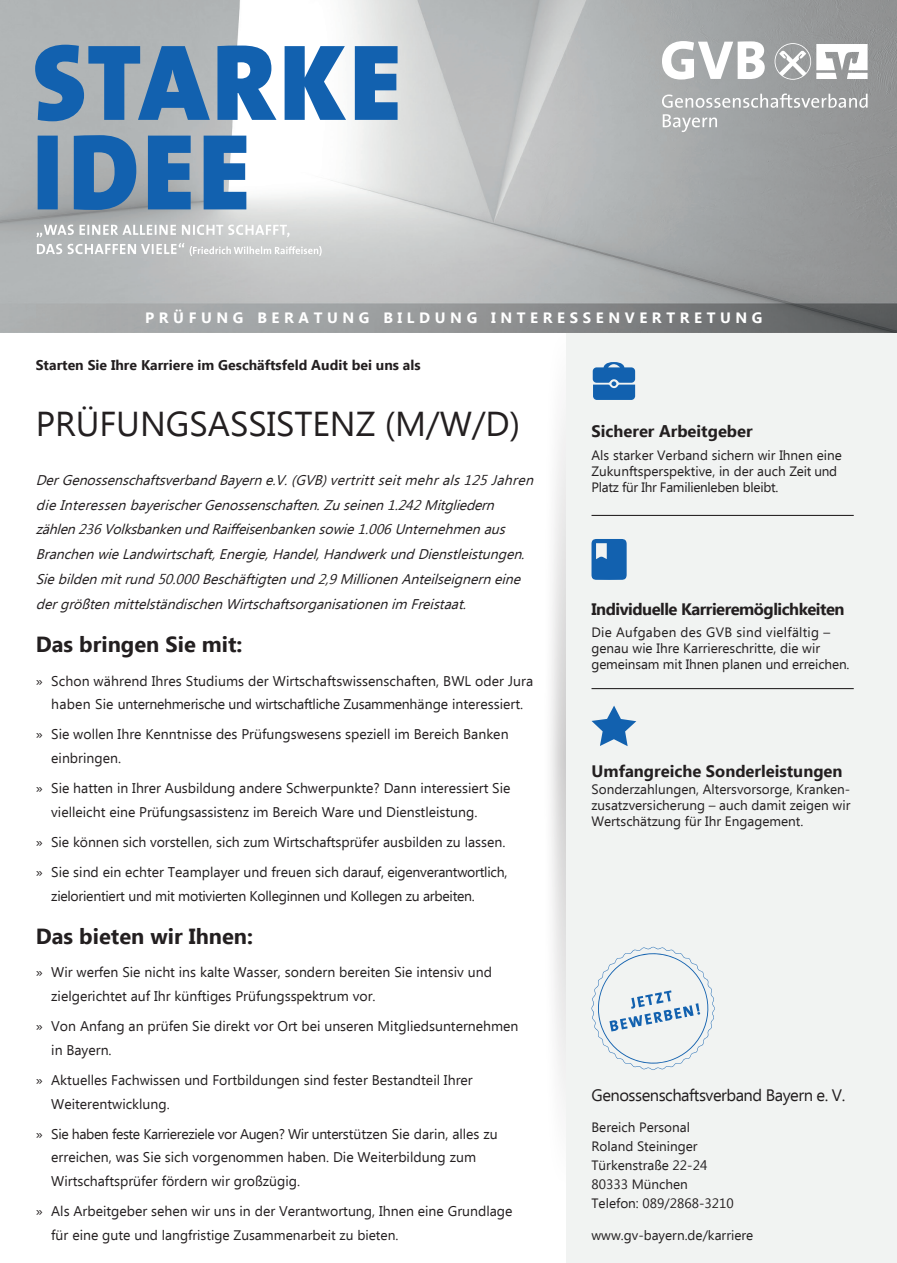
<style>
.page{position:relative;width:897px;height:1263px;background:#fff}
.page>*{position:absolute;margin:0;border:0;box-sizing:border-box;transform-origin:0 0}
.t1{font:34.5px "Ebrima";color:#231f20}
.t2{font:700 21.9px "Ebrima";color:#231f20}
.t3{font:700 16.5px "Ebrima";color:#231f20}
.t4{font:700 16.5px "Ebrima";letter-spacing:-.03em;color:#231f20}
.t5{font:16.5px "Ebrima";letter-spacing:-.03em;color:#231f20}
.t6{font:700 15px "Ebrima";color:#fff}
.t7{font:14.1px/23.7px "Ebrima";color:#231f20}
.t8{font:italic 14.1px/24.9px "Ebrima";color:#231f20}
.t9{font:14.1px "Ebrima";letter-spacing:-.02em;color:#231f20}
.t10{font:700 14.1px "Ebrima";color:#231f20}
.t11{font:13.8px "Ebrima";color:#231f20}
.t12{font:13.5px/16.2px "Ebrima";color:#231f20}
.s1{font-size:14.1px}
</style>
<div class="page">
<div style="left:542px;top:322px;width:182px;height:872px;background:#231f20;opacity:.25"></div>
<div style="left:566px;top:307px;width:330px;height:955px;background:#f1f3f2"></div>
<svg style="left:592px;top:362px;width:43px;height:38px;background:#3e7ebc"></svg>
<svg style="left:591px;top:539px;width:35px;height:40px"></svg>
<svg style="left:591px;top:705px;width:45px;height:41px"></svg>
<img style="left:0;top:0;width:896px;height:332px">
<svg style="left:662px;top:93px;width:205px;height:15px;background:#b7b9b9"></svg>
<svg style="left:662px;top:114px;width:55px;height:18px"></svg>
<svg style="left:662px;top:41px;width:102px;height:38px"></svg>
<svg style="left:774px;top:43px;width:93px;height:37px"></svg>
<hr style="left:591px;top:515px;width:262px;height:1px;background:#231f20">
<hr style="left:591px;top:688px;width:262px;height:1px;background:#231f20">
<svg style="left:591px;top:946px;width:123px;height:123px"></svg>
<svg style="left:38px;top:135px;width:208px;height:75px;background:#4a7eb1"></svg>
<svg style="left:35px;top:45px;width:362px;height:76px;background:#5c8dbc"></svg>
<svg style="left:37px;top:243px;width:284px;height:13px"></svg>
<svg style="left:36px;top:224px;width:254px;height:13px"></svg>
<p class="t6" style="left:145px;top:306px;width:619px">P R Ü F U N G B E R A T U N G B I L D U N G I N T E R E S S E N V E R T R E T U N G</p>
<p class="t10" style="left:36px;top:354px;width:386px">Starten Sie Ihre Karriere im Geschäftsfeld Audit bei uns als</p>
<h1 class="t1" style="left:36px;top:399px;width:486px">PRÜFUNGSASSISTENZ (M/W/D)</h1>
<p class="t8" style="left:36px;top:468px;width:504px">DerGenossenschaftsverbandBayerne.V.(GVB)vertrittseitmehrals125Jahren dieInteressenbayerischerGenossenschaften.Zuseinen1.242Mitgliedern zählen236VolksbankenundRaiffeisenbankensowie1.006Unternehmenaus BranchenwieLandwirtschaft,Energie,Handel,HandwerkundDienstleistungen.<br>Siebildenmitrund50.000Beschäftigtenund2,9MillionenAnteilseignerneine dergrößtenmittelständischenWirtschaftsorganisationenim Freistaat.</p>
<h2 class="t2" style="left:36px;top:628px;width:208px">Das bringen Sie mit:</h2>
<p class="t7" style="left:36px;top:669px;width:499px;text-align:center">» Schon während Ihres Studiums der Wirtschaftswissenschaften, BWL oder Jura haben Sie unternehmerische und wirtschaftliche Zusammenhänge interessiert.</p>
<p class="t7" style="left:51px;top:723px;width:459px;text-indent:-15px">» Sie wollen Ihre Kenntnisse des Prüfungswesens speziell im Bereich Banken einbringen.</p>
<p class="t7" style="left:51px;top:777px;width:460px;text-indent:-15px">» Sie hatten in Ihrer Ausbildung andere Schwerpunkte? Dann interessiert Sie vielleicht eine Prüfungsassistenz im Bereich Ware und Dienstleistung.</p>
<p class="t7" style="left:36px;top:827px;width:473px;line-height:30px">» Sie können sich vorstellen, sich zum Wirtschaftsprüfer ausbilden zu lassen. » Sie sind ein echter Teamplayer und freuen sich darauf, eigenverantwortlich,</p>
<p class="t9" style="left:51px;top:885px;width:425px">zielorientiert und mit motivierten Kolleginnen und Kollegen zu arbeiten.</p>
<h2 class="t2" style="left:36px;top:919px;width:219px">Das bieten wir Ihnen:</h2>
<p class="t7" style="left:51px;top:960px;width:442px;text-indent:-15px">» Wir werfen Sie nicht ins kalte Wasser, sondern bereiten Sie intensiv und zielgerichtet auf Ihr künftiges Prüfungsspektrum vor.</p>
<p class="t7" style="left:51px;top:1014px;width:469px;text-indent:-15px">» Von Anfang an prüfen Sie direkt vor Ort bei unseren Mitgliedsunternehmen in Bayern.</p>
<p class="t7" style="left:51px;top:1068px;width:423px;text-indent:-15px">» Aktuelles Fachwissen und Fortbildungen sind fester Bestandteil Ihrer<br>Weiterentwicklung.</p>
<p class="t7" style="left:51px;top:1122px;width:448px;text-indent:-15px">» Sie haben feste Karriereziele vor Augen? Wir unterstützen Sie darin, alles zu erreichen, was Sie sich vorgenommen haben. Die Weiterbildung zum<br>Wirtschaftsprüfer fördern wir großzügig.</p>
<p class="t7" style="left:36px;top:1199px;width:478px">» Als Arbeitgeber sehen wir uns in der Verantwortung, Ihnen eine Grundlage</p>
<p class="t11" style="left:51px;top:1224px;width:349px"><span class="s1">für eine gute</span> und langfristige Zusammenarbeit zu bieten.</p>
<p class="t3" style="left:591px;top:419px;width:163px">Sicherer Arbeitgeber</p>
<p class="t12" style="left:591px;top:447px;width:252px">Als starker Verband sichern wir Ihnen eine<br>Zukunftsperspektive, in der auch Zeit und<br>Platz für Ihr Familienleben bleibt.</p>
<p class="t4" style="left:591px;top:596px;width:254px">Individuelle Karrieremöglichkeiten</p>
<p class="t12" style="left:591px;top:624px;width:259px">Die Aufgaben des GVB sind vielfältig – genau wie Ihre Karriereschritte, die wir gemeinsam mit Ihnen planen und erreichen.</p>
<p class="t3" style="left:591px;top:759px;width:252px">Umfangreiche Sonderleistungen</p>
<p class="t12" style="left:591px;top:781px;width:260px;text-align:justify">Sonderzahlungen, Altersvorsorge, Kranken&shy;zusatzversicherung – auch damit zeigen wir Wertschätzung für Ihr Engagement.</p>
<p class="t5" style="left:591px;top:1083px;width:255px">Genossenschaftsverband Bayern e. V.</p>
<p class="t12" style="left:591px;top:1118px;width:144px;line-height:19px">Bereich Personal<br>Roland Steininger<br>Türkenstraße 22-24<br>80333 München<br>Telefon: 089/2868-3210</p>
<p class="t12" style="left:591px;top:1227px;width:163px">www.gv-bayern.de/karriere</p>
</div>
